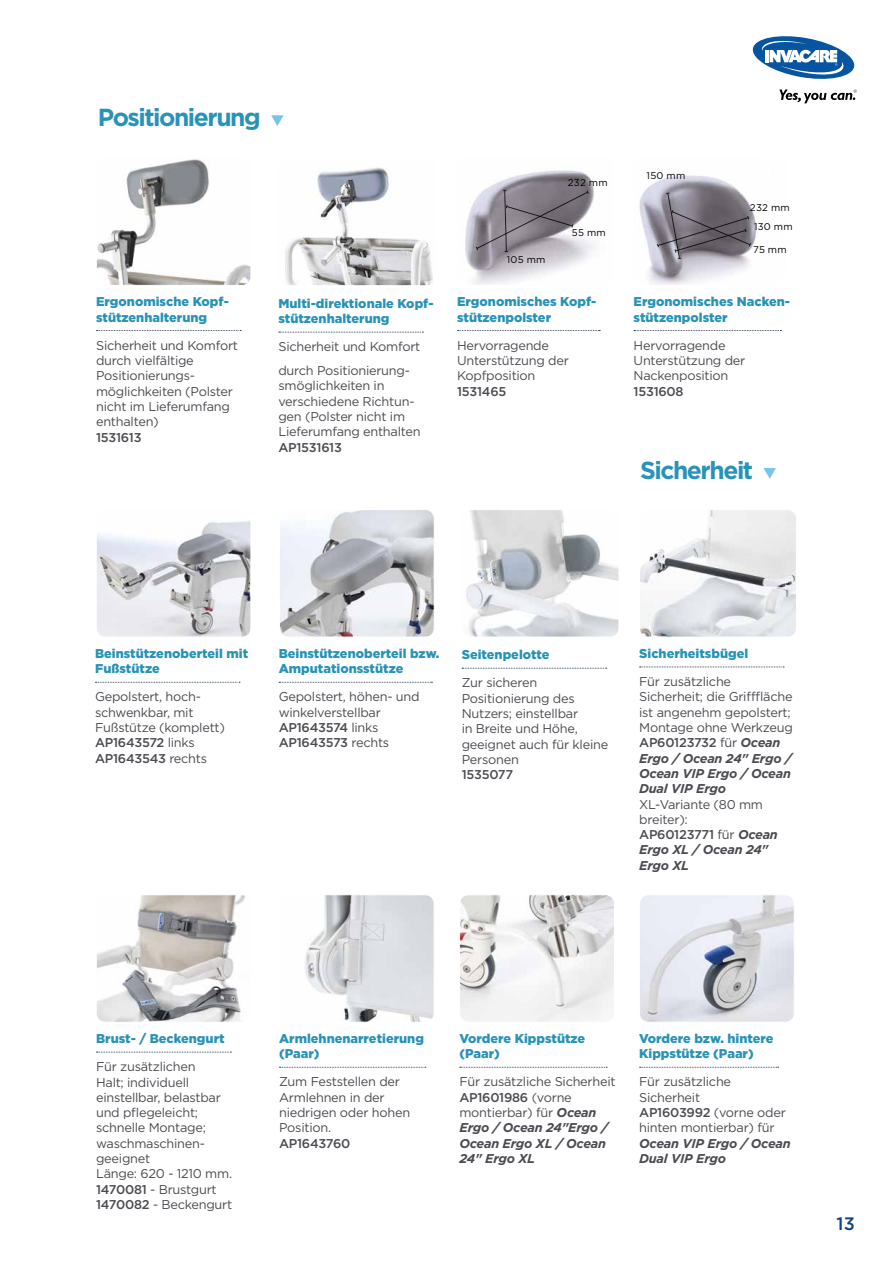
<style>
.page{position:relative;width:893px;height:1263px;background:#fff}
.page>*{position:absolute;margin:0;border:0;box-sizing:border-box;transform-origin:0 0}
.t1{font:700 24.6px "Gotham";letter-spacing:-.06em;color:#2993b7}
.t2{font:500 18px "Gotham";color:#14427a}
.t3{font:12.75px/15.3px "Gotham";letter-spacing:-.02em;color:#4d4a51}
.t4{font:900 12.75px/15.3px "Gotham";color:#2993b7}
.t5{font:italic 700 12.75px/15.3px "Gotham";letter-spacing:-.015em;color:#4d4a51}
.t6{font:500 12.75px "Gotham";letter-spacing:-.02em;color:#4d4a51}
.t7{font:9.75px/19.5px "Gotham";letter-spacing:.025em;color:#000;text-align:center}
.s1{font-weight:500}
.s2{font-weight:700;font-style:italic}
.s3{font-weight:400;font-style:normal}
.s4{font-weight:500;font-style:normal}
</style>
<div class="page">
<img style="left:98px;top:160px;width:151px;height:124px">
<div style="left:96px;top:158px;width:155px;height:128px;border:1px solid #fff;border-radius:9px"></div>
<img style="left:465px;top:170px;width:129px;height:114px">
<div style="left:457px;top:158px;width:155px;height:128px;border:1px solid #fff;border-radius:9px"></div>
<img style="left:639px;top:175px;width:118px;height:109px">
<div style="left:634px;top:158px;width:155px;height:128px;border:1px solid #fff;border-radius:9px"></div>
<svg style="left:96px;top:330px;width:145px;height:1px"></svg>
<img style="left:98px;top:521px;width:151px;height:114px">
<div style="left:96px;top:509px;width:155px;height:128px;border:1px solid #fff;border-radius:9px"></div>
<svg style="left:95px;top:682px;width:145px;height:1px"></svg>
<svg style="left:457px;top:330px;width:143px;height:1px"></svg>
<img style="left:281px;top:511px;width:151px;height:124px">
<div style="left:279px;top:509px;width:155px;height:128px;border:1px solid #fff;border-radius:9px"></div>
<svg style="left:279px;top:682px;width:153px;height:1px"></svg>
<img style="left:466px;top:511px;width:151px;height:124px">
<div style="left:462px;top:509px;width:157px;height:128px;border:1px solid #fff;border-radius:9px"></div>
<svg style="left:462px;top:668px;width:145px;height:1px"></svg>
<img style="left:285px;top:167px;width:148px;height:117px">
<div style="left:278px;top:158px;width:158px;height:128px;border:1px solid #fff;border-radius:9px"></div>
<svg style="left:279px;top:332px;width:144px;height:1px"></svg>
<svg style="left:271px;top:115px;width:13px;height:11px"></svg>
<svg style="left:634px;top:330px;width:147px;height:1px"></svg>
<img style="left:98px;top:896px;width:148px;height:124px">
<div style="left:96px;top:894px;width:155px;height:128px;border:1px solid #fff;border-radius:9px"></div>
<svg style="left:96px;top:1052px;width:135px;height:1px"></svg>
<img style="left:305px;top:896px;width:127px;height:124px">
<div style="left:279px;top:894px;width:155px;height:128px;border:1px solid #fff;border-radius:9px"></div>
<svg style="left:279px;top:1067px;width:147px;height:1px"></svg>
<img style="left:641px;top:511px;width:154px;height:124px">
<div style="left:639px;top:509px;width:158px;height:128px;border:1px solid #fff;border-radius:9px"></div>
<svg style="left:640px;top:666px;width:144px;height:1px"></svg>
<svg style="left:763px;top:468px;width:13px;height:11px"></svg>
<img style="left:461px;top:896px;width:152px;height:124px">
<div style="left:459px;top:894px;width:156px;height:128px;border:1px solid #fff;border-radius:9px"></div>
<svg style="left:460px;top:1067px;width:147px;height:1px"></svg>
<img style="left:641px;top:896px;width:151px;height:124px">
<div style="left:639px;top:894px;width:155px;height:128px;border:1px solid #fff;border-radius:9px"></div>
<svg style="left:640px;top:1067px;width:139px;height:1px"></svg>
<svg style="left:656px;top:192px;width:95px;height:68px;background:#7c777f"></svg>
<svg style="left:475px;top:189px;width:114px;height:63px;background:#958f97"></svg>
<svg style="left:752px;top:36px;width:103px;height:43px"></svg>
<svg style="left:779px;top:89px;width:78px;height:14px"></svg>
<h1 class="t1" style="left:98px;top:101px;width:165px">Positionierung</h1>
<p class="t4" style="left:96px;top:294px;width:134px">Ergonomische Kopf&shy;stützenhalterung</p>
<p class="t3" style="left:96px;top:338px;width:143px">Sicherheit und Komfort durch vielfältige<br>Positionierungs&shy;möglichkeiten (Polster nicht im Lieferumfang enthalten)</p>
<p class="t6" style="left:96px;top:430px;width:47px">1531613</p>
<p class="t4" style="left:278px;top:296px;width:157px">Multi-direktionale Kopf&shy;stützenhalterung</p>
<p class="t3" style="left:278px;top:335px;width:143px;line-height:23.9px">Sicherheit und Komfort durch Positionierung-</p>
<p class="t3" style="left:278px;top:378px;width:144px">smöglichkeiten in verschiedene Richtun&shy;gen (Polster nicht im<br>Lieferumfang enthalten</p>
<p class="t6" style="left:278px;top:440px;width:65px">AP1531613</p>
<p class="t7" style="left:568px;top:172px;width:41px">232 mm</p>
<p class="t7" style="left:507px;top:250px;width:40px">105 mm</p>
<p class="t7" style="left:572px;top:223px;width:35px">55 mm</p>
<p class="t4" style="left:457px;top:294px;width:141px">Ergonomisches Kopf&shy;stützenpolster</p>
<p class="t3" style="left:457px;top:338px;width:113px">Hervorragende<br>Unterstützung der<br>Kopfposition</p>
<p class="t6" style="left:457px;top:384px;width:51px">1531465</p>
<p class="t7" style="left:647px;top:166px;width:40px">150 mm</p>
<p class="t7" style="left:750px;top:198px;width:44px">232 mm<br>130 mm</p>
<p class="t7" style="left:753px;top:240px;width:35px">75 mm</p>
<p class="t4" style="left:634px;top:294px;width:158px">Ergonomisches Nacken&shy;stützenpolster</p>
<p class="t3" style="left:634px;top:338px;width:113px">Hervorragende<br>Unterstützung der<br>Nackenposition</p>
<p class="t6" style="left:634px;top:384px;width:51px">1531608</p>
<h1 class="t1" style="left:640px;top:454px;width:114px">Sicherheit</h1>
<p class="t4" style="left:95px;top:646px;width:155px">Beinstützenoberteil mit<br>Fußstütze</p>
<p class="t3" style="left:95px;top:689px;width:131px">Gepolstert, hoch&shy;schwenkbar, mit<br>Fußstütze (komplett)<br><span class="s1">AP1643572</span> links<br><span class="s1">AP1643543</span> rechts</p>
<p class="t4" style="left:279px;top:646px;width:162px">Beinstützenoberteil bzw.<br>Amputationsstütze</p>
<p class="t3" style="left:279px;top:689px;width:142px">Gepolstert, höhen- und winkelverstellbar<br><span class="s1">AP1643574</span> links<br><span class="s1">AP1643573</span> rechts</p>
<p class="t4" style="left:462px;top:647px;width:89px">Seitenpelotte</p>
<p class="t3" style="left:462px;top:675px;width:148px">Zur sicheren<br>Positionierung des<br>Nutzers; einstellbar<br>in Breite und Höhe, geeignet auch für kleine<br>Personen</p>
<p class="t6" style="left:462px;top:767px;width:53px">1535077</p>
<p class="t4" style="left:639px;top:646px;width:111px">Sicherheitsbügel</p>
<p class="t3" style="left:639px;top:674px;width:155px">Für zusätzliche<br>Sicherheit; die Grifffläche ist angenehm gepolstert;<br>Montage ohne Werkzeug<br><span class="s1">AP60123732</span> für <span class="s2">Ocean<br>Ergo / Ocean 24" Ergo /<br>Ocean VIP Ergo / Ocean<br>Dual VIP Ergo</span></p>
<p class="t3" style="left:639px;top:796px;width:140px">XL-Variante (80 mm breiter):<br><span class="s1">AP60123771</span> für <span class="s2">Ocean<br>Ergo XL / Ocean 24"<br>Ergo XL</span></p>
<p class="t4" style="left:96px;top:1031px;width:130px">Brust- / Beckengurt</p>
<p class="t3" style="left:96px;top:1059px;width:138px">Für zusätzlichen<br>Halt; individuell einstellbar, belastbar und pflegeleicht; schnelle Montage; waschmaschinen&shy;geeignet<br>Länge: 620 - 1210 mm.<br><span class="s1">1470081</span> - Brustgurt<br><span class="s1">1470082</span> - Beckengurt</p>
<p class="t4" style="left:279px;top:1031px;width:146px">Armlehnenarretierung (Paar)</p>
<p class="t3" style="left:279px;top:1074px;width:133px">Zum Feststellen der<br>Armlehnen in der niedrigen oder hohen<br>Position.</p>
<p class="t6" style="left:279px;top:1136px;width:73px">AP1643760</p>
<p class="t4" style="left:459px;top:1031px;width:127px">Vordere Kippstütze (Paar)</p>
<p class="t5" style="left:459px;top:1074px;width:158px"><span class="s3">Für zusätzliche Sicherheit<br></span><span class="s4">AP1601986</span> <span class="s3">(vorne montierbar) für</span> Ocean<br>Ergo / Ocean 24"Ergo /<br>Ocean Ergo XL / Ocean<br>24" Ergo XL</p>
<p class="t4" style="left:639px;top:1031px;width:136px">Vordere bzw. hintere<br>Kippstütze (Paar)</p>
<p class="t3" style="left:639px;top:1074px;width:148px">Für zusätzliche<br>Sicherheit<br><span class="s1">AP1603992</span> (vorne oder hinten montierbar) für</p>
<p class="t5" style="left:639px;top:1135px;width:153px">Ocean VIP Ergo / Ocean<br>Dual VIP Ergo</p>
<h2 class="t2" style="left:837px;top:1213px;width:20px">13</h2>
</div>
